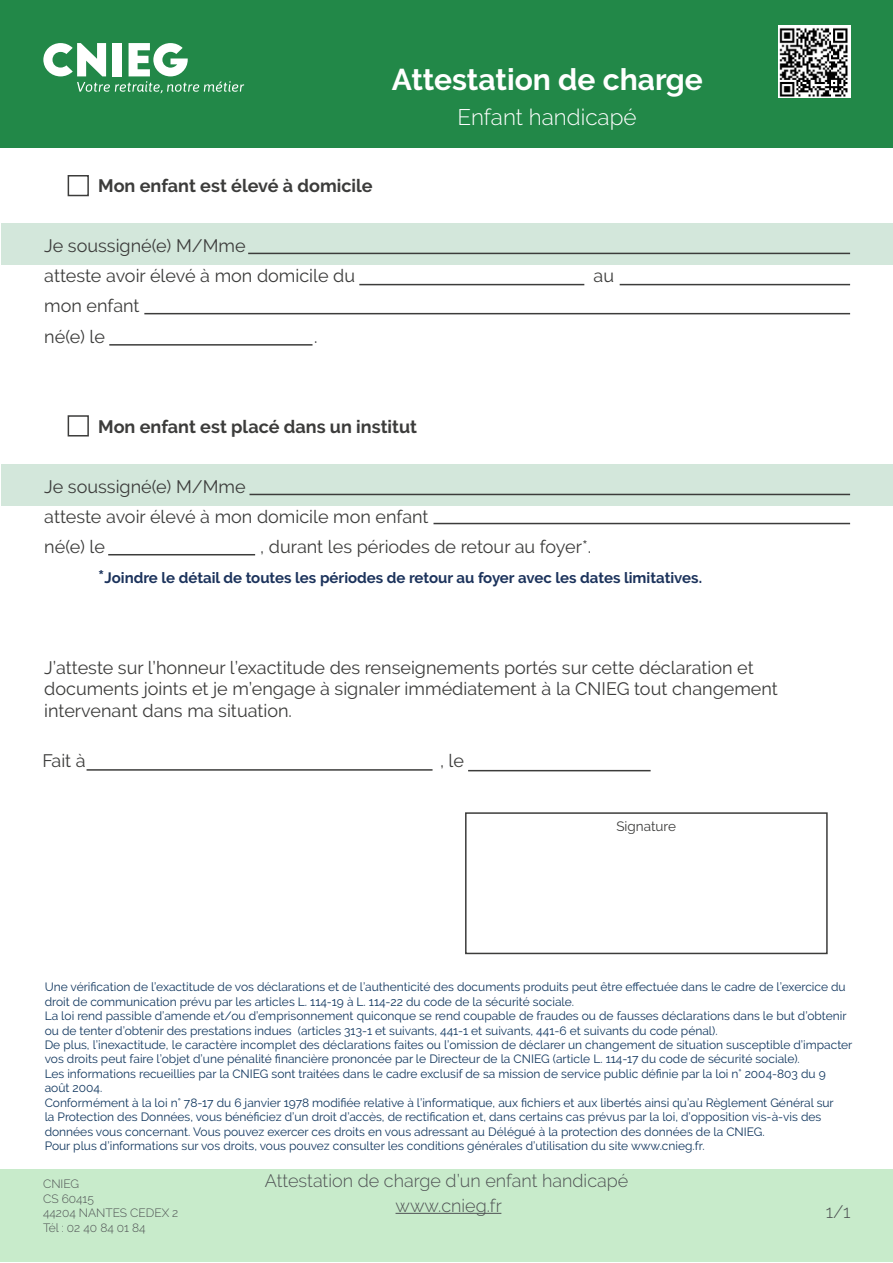
<style>
.page{position:relative;width:893px;height:1263px;background:#fff}
.page>*{position:absolute;margin:0;border:0;box-sizing:border-box;transform-origin:0 0}
.titre_du_formulaire{font:700 30px "Raleway";color:#fff}
.sous_titre{font:300 22.5px "Raleway";color:#fff}
.a_remplir{font:18px/21.6px "Raleway";color:#3c3c3b}
.a_remplir-2{font:700 18px "Raleway";color:#3c3c3b}
.rappel_titre_du_form{font:300 18px "Raleway";color:#4f5254}
.pagination{font:300 18px "Raleway";color:#4f5254}
.a_remplir-3{font:700 15px "Raleway";color:#1c335c}
.a_remplir-4{font:13.5px "Raleway";color:#3c3c3b}
.mentions_légales{font:12px/14.4px "Raleway";color:#11375f}
.espace_CNIEG{font:300 12px "Raleway";color:#4f5254}
.s1{font-size:18px}
</style>
<div class="page">
<div style="left:1px;top:464px;width:891px;height:42px;background:#d3e7db"></div>
<div style="left:1px;top:223px;width:891px;height:42px;background:#d3e7db"></div>
<div style="left:0;top:0;width:893px;height:148px;background:#228848"></div>
<div style="left:0;top:1170px;width:893px;height:92px;background:#c8ebcb"></div>
<svg style="left:43px;top:43px;width:201px;height:50px"></svg>
<hr style="left:395px;top:1213px;width:106px;height:1px;background:#4f5254">
<hr style="left:87px;top:769px;width:346px;height:2px;background:#3c3c3b">
<div style="left:465px;top:812px;width:363px;height:142px;border:2px solid #3c3c3b"></div>
<hr style="left:468px;top:770px;width:183px;height:1px;background:#3c3c3b">
<div style="left:68px;top:175px;width:21px;height:21px;border:2px solid #3c3c3b"></div>
<div style="left:68px;top:415px;width:21px;height:21px;border:2px solid #3c3c3b"></div>
<hr style="left:248px;top:253px;width:602px;height:1px;background:#3c3c3b">
<hr style="left:359px;top:284px;width:225px;height:1px;background:#3c3c3b">
<hr style="left:620px;top:284px;width:230px;height:1px;background:#3c3c3b">
<hr style="left:144px;top:313px;width:706px;height:1px;background:#3c3c3b">
<hr style="left:109px;top:344px;width:203px;height:2px;background:#3c3c3b">
<hr style="left:249px;top:494px;width:601px;height:1px;background:#3c3c3b">
<hr style="left:433px;top:523px;width:417px;height:1px;background:#3c3c3b">
<hr style="left:108px;top:554px;width:147px;height:1px;background:#3c3c3b">
<img style="left:778px;top:26px;width:72px;height:72px">
<p class="titre_du_formulaire" style="left:392px;top:62px;width:313px">Attestation de charge</p>
<p class="a_remplir-2" style="left:98px;top:175px;width:276px">Mon enfant est élevé à domicile</p>
<p class="sous_titre" style="left:457px;top:104px;width:181px">Enfant handicapé</p>
<p class="a_remplir" style="left:44px;top:235px;width:203px">Je soussigné(e) M/Mme</p>
<p class="a_remplir" style="left:44px;top:265px;width:312px">atteste avoir élevé à mon domicile du</p>
<p class="a_remplir" style="left:593px;top:265px;width:22px">au</p>
<p class="a_remplir" style="left:44px;top:295px;width:97px">mon enfant</p>
<p class="a_remplir" style="left:44px;top:325px;width:62px">né(e) le</p>
<p class="a_remplir" style="left:314px;top:325px;width:5px">.</p>
<p class="a_remplir-2" style="left:98px;top:416px;width:320px">Mon enfant est placé dans un institut</p>
<p class="a_remplir" style="left:44px;top:476px;width:203px">Je soussigné(e) M/Mme</p>
<p class="a_remplir" style="left:44px;top:506px;width:386px">atteste avoir élevé à mon domicile mon enfant</p>
<p class="a_remplir" style="left:44px;top:536px;width:62px">né(e) le</p>
<p class="a_remplir" style="left:260px;top:536px;width:332px">, durant les périodes de retour au foyer*.</p>
<p class="a_remplir-3" style="left:98px;top:569px;width:605px"><span class="s1">*</span>Joindre le détail de toutes les périodes de retour au foyer avec les dates limitatives.</p>
<p class="a_remplir" style="left:44px;top:656px;width:735px">J’atteste sur l’honneur l’exactitude des renseignements portés sur cette déclaration et documents joints et je m’engage à signaler immédiatement à la CNIEG tout changement intervenant dans ma situation.</p>
<p class="a_remplir" style="left:43px;top:750px;width:45px">Fait à</p>
<p class="a_remplir" style="left:440px;top:750px;width:26px">, le</p>
<p class="a_remplir-4" style="left:616px;top:818px;width:61px">Signature</p>
<p class="mentions_légales" style="left:45px;top:980px;width:803px">Une vérification de l’exactitude de vos déclarations et de l’authenticité des documents produits peut être effectuée dans le cadre de l’exercice du droit de communication prévu par les articles L. 114-19 à L. 114-22 du code de la sécurité sociale.</p>
<p class="mentions_légales" style="left:45px;top:1009px;width:803px">La loi rend passible d’amende et/ou d’emprisonnement quiconque se rend coupable de fraudes ou de fausses déclarations dans le but d’obtenir ou de tenter d’obtenir des prestations indues (articles 313-1 et suivants, 441-1 et suivants, 441-6 et suivants du code pénal).</p>
<p class="mentions_légales" style="left:45px;top:1037px;width:809px">De plus, l’inexactitude, le caractère incomplet des déclarations faites ou l’omission de déclarer un changement de situation susceptible d’impacter vos droits peut faire l’objet d’une pénalité financière prononcée par le Directeur de la CNIEG (article L. 114-17 du code de sécurité sociale).</p>
<p class="mentions_légales" style="left:45px;top:1066px;width:783px">Les informations recueillies par la CNIEG sont traitées dans le cadre exclusif de sa mission de service public définie par la loi n° 2004-803 du 9 août 2004.</p>
<p class="mentions_légales" style="left:45px;top:1095px;width:791px">Conformément à la loi n° 78-17 du 6 janvier 1978 modifiée relative à l’informatique, aux fichiers et aux libertés ainsi qu’au Règlement Général sur la Protection des Données, vous bénéficiez d’un droit d’accès, de rectification et, dans certains cas prévus par la loi, d’opposition vis-à-vis des données vous concernant. Vous pouvez exercer ces droits en vous adressant au Délégué à la protection des données de la CNIEG.</p>
<p class="mentions_légales" style="left:45px;top:1138px;width:662px">Pour plus d’informations sur vos droits, vous pouvez consulter les conditions générales d’utilisation du site www.cnieg.fr.</p>
<p class="espace_CNIEG" style="left:43px;top:1177px;width:38px">CNIEG</p>
<p class="espace_CNIEG" style="left:43px;top:1191px;width:52px">CS 60415</p>
<p class="espace_CNIEG" style="left:43px;top:1206px;width:137px">44204 NANTES CEDEX 2</p>
<p class="espace_CNIEG" style="left:43px;top:1220px;width:104px">Tél : 02 40 84 01 84</p>
<p class="rappel_titre_du_form" style="left:265px;top:1170px;width:365px">Attestation de charge d’un enfant handicapé</p>
<p class="rappel_titre_du_form" style="left:395px;top:1195px;width:108px">www.cnieg.fr</p>
<p class="pagination" style="left:826px;top:1201px;width:26px">1/1</p>
</div>
